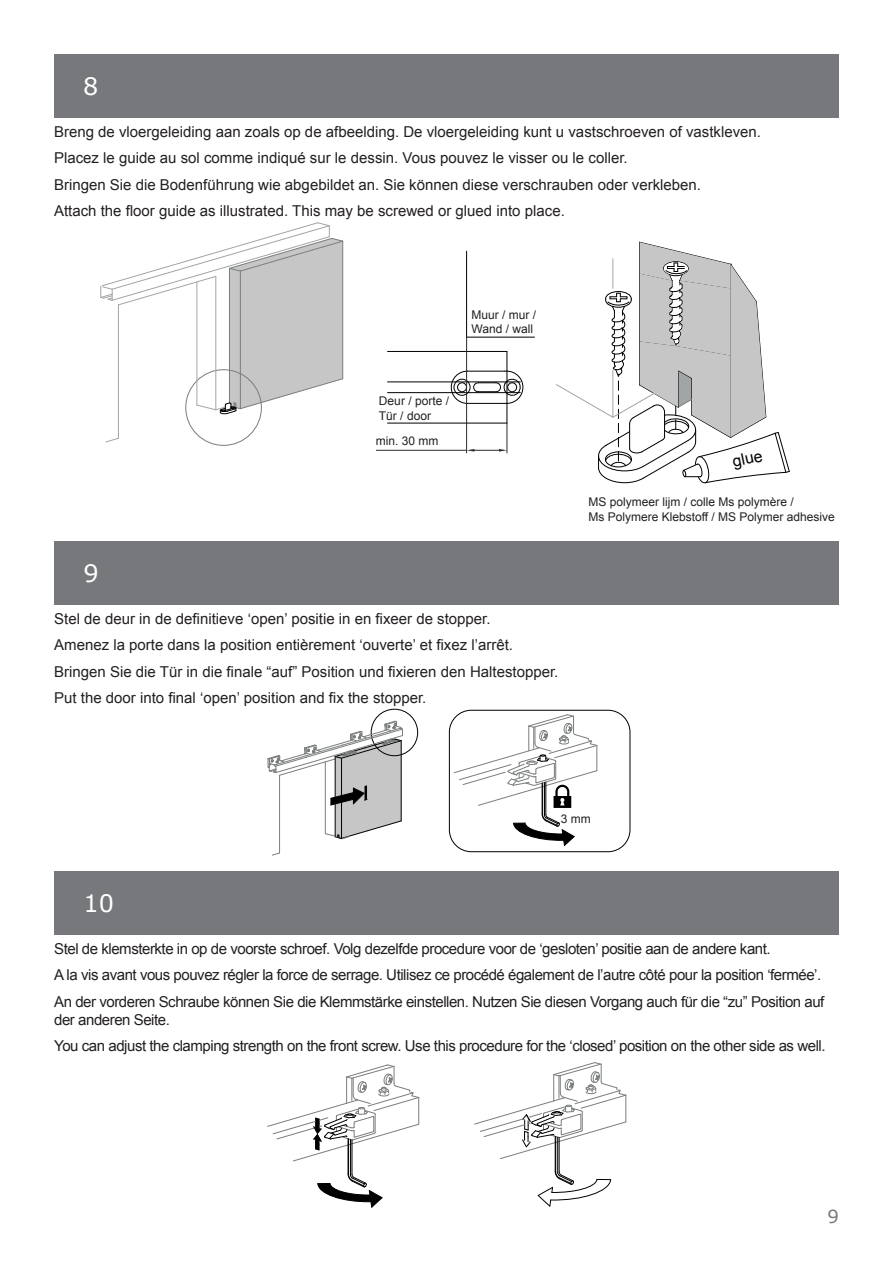
<style>
.page{position:relative;width:893px;height:1263px;background:#fff}
.page>*{position:absolute;margin:0;border:0;box-sizing:border-box;transform-origin:0 0}
.t1{font:24px "Verdana";color:#fff}
.t2{font:18px "Verdana";color:#76787b}
.t3{font:15.9px "Arial";color:#000001}
.t4{font:15px "Arial";color:#231f20}
.t5{font:15px/18px "Arial";letter-spacing:-.03em;color:#231f20}
.t6{font:12px/14.4px "Arial";color:#231f20}
</style>
<div class="page">
<div style="left:54px;top:54px;width:785px;height:64px;background:#76787b"></div>
<hr style="left:118px;top:305px;width:1px;height:133px;background:#a2a5a5">
<hr style="left:376px;top:450px;width:91px;height:1px;background:#292d2f">
<svg style="left:100px;top:222px;width:244px;height:192px"></svg>
<svg style="left:105px;top:438px;width:14px;height:5px"></svg>
<hr style="left:467px;top:337px;width:67px;height:1px;background:#000001">
<hr style="left:466px;top:251px;width:1px;height:86px;background:#000001">
<hr style="left:388px;top:423px;width:119px;height:1px;background:#000001">
<hr style="left:507px;top:351px;width:1px;height:72px;background:#000001">
<hr style="left:387px;top:351px;width:120px;height:1px;background:#000001">
<hr style="left:388px;top:392px;width:132px;height:1px;background:#000001">
<hr style="left:388px;top:382px;width:132px;height:1px;background:#000001">
<svg style="left:451px;top:370px;width:73px;height:34px"></svg>
<hr style="left:467px;top:371px;width:38px;height:1px;background:#000001">
<hr style="left:467px;top:403px;width:38px;height:1px;background:#000001">
<hr style="left:466px;top:337px;width:1px;height:116px;background:#292d2f">
<hr style="left:507px;top:423px;width:1px;height:30px;background:#292d2f">
<svg style="left:467px;top:449px;width:40px;height:3px"></svg>
<svg style="left:556px;top:241px;width:234px;height:243px"></svg>
<hr style="left:279px;top:775px;width:1px;height:78px;background:#7a7d7e">
<div style="left:371px;top:709px;width:47px;height:47px;border:1px solid #000001;border-radius:50%"></div>
<div style="left:449px;top:710px;width:181px;height:142px;border:1px solid #000001;border-radius:22px"></div>
<svg style="left:272px;top:852px;width:8px;height:4px"></svg>
<hr style="left:546px;top:782px;width:1px;height:32px;background:#000001">
<hr style="left:542px;top:783px;width:1px;height:32px;background:#000001">
<hr style="left:544px;top:782px;width:1px;height:33px;background:#000001">
<svg style="left:268px;top:721px;width:135px;height:118px"></svg>
<svg style="left:454px;top:714px;width:144px;height:94px"></svg>
<svg style="left:513px;top:814px;width:62px;height:32px"></svg>
<div style="left:54px;top:541px;width:785px;height:64px;background:#76787b"></div>
<hr style="left:352px;top:1140px;width:1px;height:34px;background:#000001">
<hr style="left:348px;top:1139px;width:1px;height:36px;background:#000001">
<hr style="left:350px;top:1139px;width:1px;height:36px;background:#000001">
<hr style="left:559px;top:1137px;width:1px;height:35px;background:#000001">
<hr style="left:555px;top:1136px;width:1px;height:36px;background:#000001">
<hr style="left:557px;top:1137px;width:1px;height:35px;background:#000001">
<svg style="left:538px;top:1171px;width:73px;height:36px"></svg>
<svg style="left:474px;top:1062px;width:153px;height:97px"></svg>
<svg style="left:317px;top:1173px;width:66px;height:35px"></svg>
<svg style="left:267px;top:1064px;width:152px;height:97px"></svg>
<div style="left:54px;top:871px;width:785px;height:64px;background:#76787b"></div>
<p class="t1" style="left:83px;top:71px;width:17px">8</p>
<p class="t4" style="left:54px;top:122px;width:709px">Breng de vloergeleiding aan zoals op de afbeelding. De vloergeleiding kunt u vastschroeven of vastkleven.</p>
<p class="t4" style="left:54px;top:148px;width:575px">Placez le guide au sol comme indiqué sur le dessin. Vous pouvez le visser ou le coller.</p>
<p class="t4" style="left:54px;top:175px;width:649px">Bringen Sie die Bodenführung wie abgebildet an. Sie können diese verschrauben oder verkleben.</p>
<p class="t4" style="left:54px;top:201px;width:512px">Attach the floor guide as illustrated. This may be screwed or glued into place.</p>
<p class="t6" style="left:471px;top:307px;width:66px">Muur / mur /<br>Wand / wall</p>
<p class="t6" style="left:379px;top:394px;width:72px">Deur / porte /<br>Tür / door</p>
<p class="t6" style="left:376px;top:433px;width:64px">min. 30 mm</p>
<p class="t1" style="left:83px;top:558px;width:17px">9</p>
<p class="t4" style="left:54px;top:609px;width:438px">Stel de deur in de definitieve ‘open’ positie in en fixeer de stopper.</p>
<p class="t4" style="left:54px;top:635px;width:460px">Amenez la porte dans la position entièrement ‘ouverte’ et fixez l’arrêt.</p>
<p class="t4" style="left:54px;top:662px;width:506px">Bringen Sie die Tür in die finale “auf” Position und fixieren den Haltestopper.</p>
<p class="t4" style="left:54px;top:688px;width:374px">Put the door into final ‘open’ position and fix the stopper.</p>
<p class="t3" style="left:730px;top:451px;width:32px;rotate:-12deg">glue</p>
<p class="t6" style="left:588px;top:495px;width:248px">MS polymeer lijm / colle Ms polymère /<br>Ms Polymere Klebstoff / MS Polymer adhesive</p>
<p class="t6" style="left:561px;top:811px;width:31px">3 mm</p>
<p class="t1" style="left:83px;top:888px;width:32px">10</p>
<p class="t5" style="left:54px;top:940px;width:718px">Stel de klemsterkte in op de voorste schroef. Volg dezelfde procedure voor de ‘gesloten’ positie aan de andere kant.</p>
<p class="t5" style="left:54px;top:966px;width:768px">A la vis avant vous pouvez régler la force de serrage. Utilisez ce procédé également de l’autre côté pour la position ‘fermée’.</p>
<p class="t5" style="left:54px;top:993px;width:772px">An der vorderen Schraube können Sie die Klemmstärke einstellen. Nutzen Sie diesen Vorgang auch für die “zu” Position auf der anderen Seite.</p>
<p class="t5" style="left:54px;top:1037px;width:773px">You can adjust the clamping strength on the front screw. Use this procedure for the ‘closed’ position on the other side as well.</p>
<p class="t2" style="left:827px;top:1205px;width:13px">9</p>
</div>
